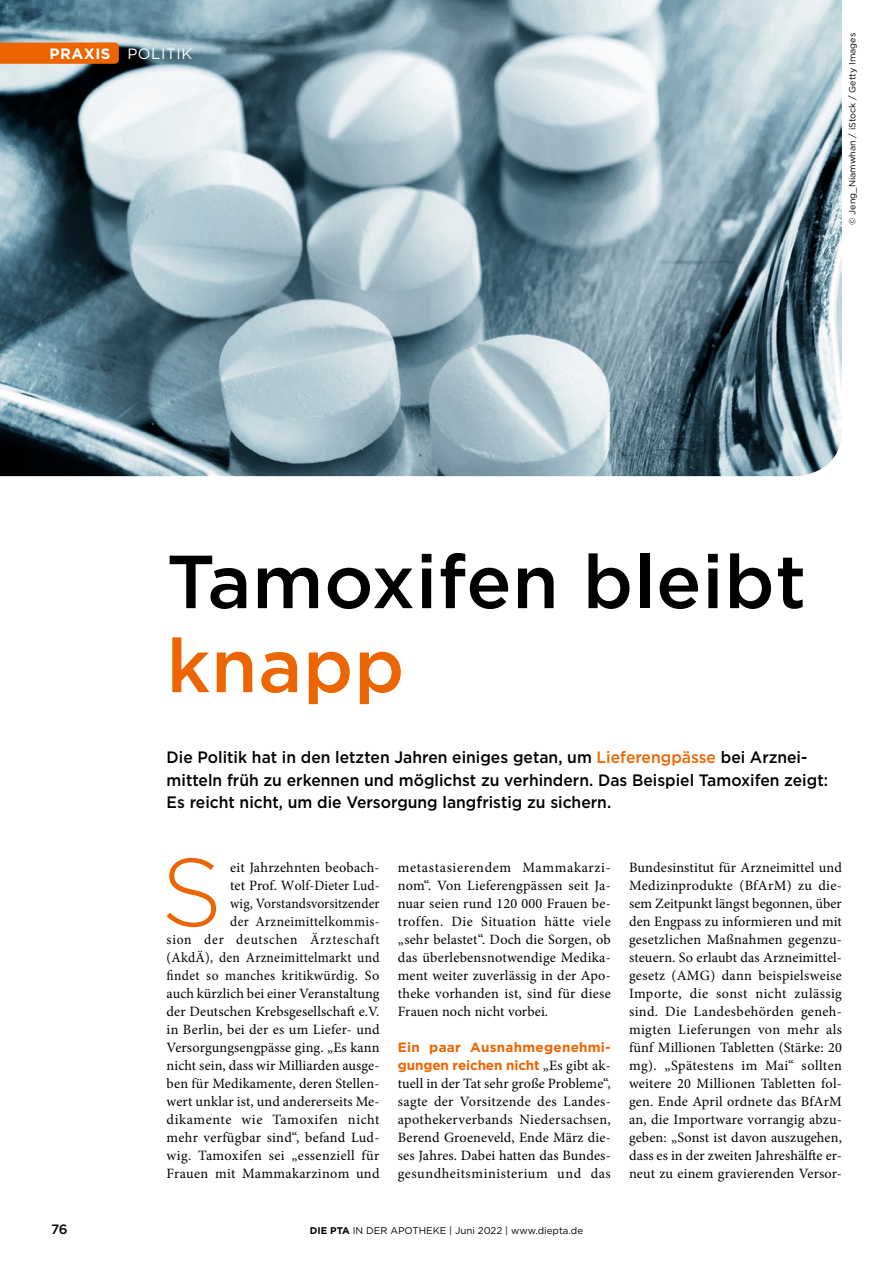
<style>
.page{position:relative;width:893px;height:1263px;background:#fff}
.page>*{position:absolute;margin:0;border:0;box-sizing:border-box;transform-origin:0 0}
.t1{font:300 96.15px "Gotham";color:#ec6502}
.t2{font:500 75px "Gotham";letter-spacing:.01em;color:#000}
.t3{font:500 75px "Gotham";letter-spacing:.01em;color:#ec6502}
.t4{font:500 16.5px/22.5px "Gotham";color:#000;scale:.95 1}
.t5{font:15px "Gotham";letter-spacing:.04em;color:#fff}
.t6{font:14.25px/18px "Minion Pro";letter-spacing:.015em;color:#000;text-align:justify}
.t7{font:700 13.5px/18px "Gotham";letter-spacing:.02em;color:#ec6502}
.t8{font:500 13.5px "Gotham";color:#000}
.t9{font:9.75px "Gotham";color:#000}
.t10{font:9px "Gotham";color:#000}
.s1{font-weight:700}
.s2{color:#ec6502}
.s3{font-family:"Minion Pro";font-weight:400;font-size:14.25px;color:#000}
</style>
<div class="page">
<img style="left:0;top:0;width:842px;height:476px">
<div style="left:0;top:43px;width:119px;height:21px;background:#ec6502"></div>
<p class="t5" style="left:50px;top:44px;width:144px"><span class="s1">PRAXIS</span> POLITIK</p>
<p class="t10" style="left:847px;top:225px;width:194px;rotate:-90deg">© Jeng_Niamwhan / iStock / Getty Images</p>
<h2 class="t2" style="left:167px;top:532px;width:641px">Tamoxifen bleibt</h2>
<h2 class="t3" style="left:167px;top:616px;width:239px">knapp</h2>
<p class="t4" style="left:167px;top:746px;width:698px">Die Politik hat in den letzten Jahren einiges getan, um <span class="s2">Lieferengpässe</span> bei Arznei&shy;mitteln früh zu erkennen und möglichst zu verhindern. Das Beispiel Tamoxifen zeigt:<br>Es reicht nicht, um die Versorgung langfristig zu sichern.</p>
<h1 class="t1" style="left:161px;top:831px;width:63px">S</h1>
<p class="t6" style="left:167px;top:859px;width:214px;text-align:right">eit Jahrzehnten beobach-<br>tet Prof. Wolf-Dieter Lud-<br>wig, Vorstandsvorsitzender<br>der Arzneimittelkommis-<br>sion der deutschen Ärzteschaft (AkdÄ), den Arzneimittelmarkt und findet so manches kritikwürdig. So auch kürzlich bei einer Veranstaltung der Deutschen Krebsgesellschaft e.V. in Berlin, bei der es um Liefer- und Versorgungsengpässe ging. „Es kann nicht sein, dass wir Milliarden ausge&shy;ben für Medikamente, deren Stellen&shy;wert unklar ist, und andererseits Me&shy;dikamente wie Tamoxifen nicht mehr verfügbar sind“, befand Lud&shy;wig. Tamoxifen sei „essenziell für Frauen mit Mammakarzinom und</p>
<p class="t6" style="left:398px;top:859px;width:214px">metastasierendem Mammakarzi&shy;nom“. Von Lieferengpässen seit Ja&shy;nuar seien rund 120 000 Frauen be&shy;troffen. Die Situation hätte viele „sehr belastet“. Doch die Sorgen, ob das überlebensnotwendige Medika&shy;ment weiter zuverlässig in der Apo&shy;theke vorhanden ist, sind für diese Frauen noch nicht vorbei.</p>
<p class="t7" style="left:398px;top:1038px;width:214px">Ein paar Ausnahmegenehmi&shy;gungen reichen nicht <span class="s3">„Es gibt ak-</span></p>
<p class="t6" style="left:398px;top:1075px;width:214px">tuell in der Tat sehr große Probleme“, sagte der Vorsitzende des Landes&shy;apothekerverbands Niedersachsen, Berend Groeneveld, Ende März die&shy;ses Jahres. Dabei hatten das Bundes&shy;gesundheitsministerium und das</p>
<p class="t8" style="left:51px;top:1220px;width:18px">76</p>
<p class="t9" style="left:310px;top:1224px;width:275px"><span class="s1">DIE PTA</span> IN DER APOTHEKE | Juni 2022 | www.diepta.de</p>
<p class="t6" style="left:629px;top:859px;width:214px">Bundesinstitut für Arzneimittel und Medizinprodukte (BfArM) zu die&shy;sem Zeitpunkt längst begonnen, über den Engpass zu informieren und mit gesetzlichen Maßnahmen gegenzu&shy;steuern. So erlaubt das Arzneimittel&shy;gesetz (AMG) dann beispielsweise Importe, die sonst nicht zulässig sind. Die Landesbehörden geneh&shy;migten Lieferungen von mehr als fünf Millionen Tabletten (Stärke: 20 mg). „Spätestens im Mai“ sollten weitere 20 Millionen Tabletten fol&shy;gen. Ende April ordnete das BfArM an, die Importware vorrangig abzu&shy;geben: „Sonst ist davon auszugehen, dass es in der zweiten Jahreshälfte er&shy;neut zu einem gravierenden Versor-</p>
</div>
